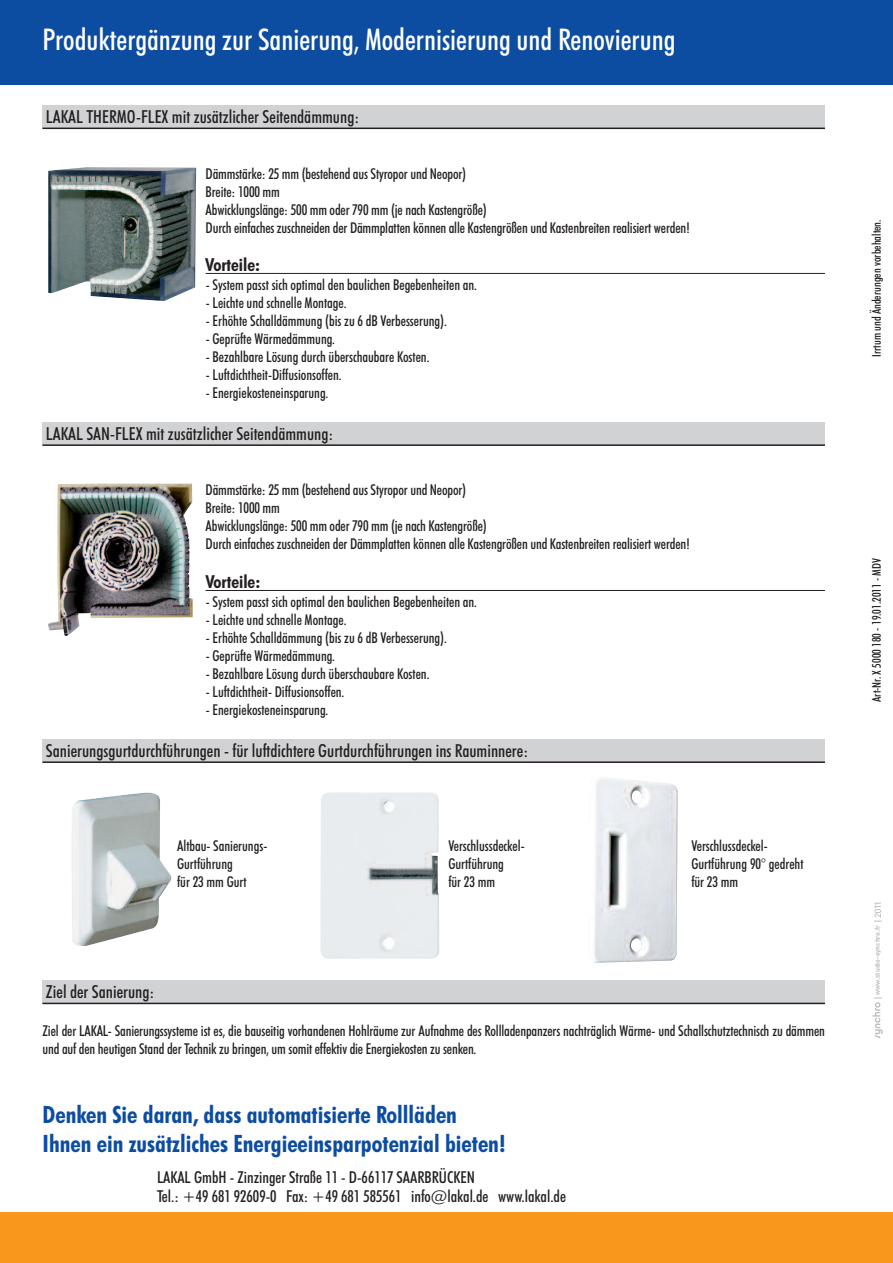
<style>
.page{position:relative;width:893px;height:1263px;background:#fff}
.page>*{position:absolute;margin:0;border:0;box-sizing:border-box;transform-origin:0 0}
.t1{font:500 condensed 30px "Futura BT";color:#fff}
.t2{font:700 condensed 24px/28.8px "Futura BT";color:#0d4da1}
.t3{font:500 condensed 18px "Futura BT";color:#231f20}
.t4{font:700 condensed 18px "Futura BT";color:#231f20}
.t5{font:500 condensed 16.5px/19.8px "Futura BT";color:#231f20}
.t6{font:500 condensed 15px/18px "Futura BT";letter-spacing:-.01em;color:#231f20}
.t7{font:500 condensed 12px "Futura BT";color:#231f20}
.t8{font:700 6.75px "DIN";color:#bcbdc0}
</style>
<div class="page">
<div style="left:43px;top:105px;width:782px;height:24px;background:#d1d2d4"></div>
<div style="left:43px;top:422px;width:782px;height:23px;background:#d1d2d4"></div>
<div style="left:43px;top:739px;width:782px;height:23px;background:#d1d2d4"></div>
<div style="left:43px;top:980px;width:782px;height:24px;background:#d1d2d4"></div>
<hr style="left:43px;top:128px;width:782px;height:1px;background:#231f20">
<hr style="left:206px;top:273px;width:619px;height:1px;background:#231f20">
<hr style="left:43px;top:444px;width:782px;height:2px;background:#231f20">
<hr style="left:206px;top:590px;width:619px;height:1px;background:#231f20">
<hr style="left:43px;top:761px;width:782px;height:2px;background:#231f20">
<hr style="left:43px;top:1003px;width:782px;height:1px;background:#231f20">
<div style="left:0;top:1212px;width:893px;height:51px;background:#f7981d"></div>
<svg style="left:873px;top:998px;width:10px;height:40px"></svg>
<svg style="left:874px;top:903px;width:7px;height:19px"></svg>
<img style="left:48px;top:167px;width:148px;height:134px">
<img style="left:48px;top:483px;width:145px;height:153px">
<img style="left:72px;top:792px;width:100px;height:154px">
<img style="left:320px;top:792px;width:119px;height:167px">
<img style="left:592px;top:777px;width:85px;height:186px">
<div style="left:0;top:0;width:893px;height:85px;background:#0d4da1"></div>
<h1 class="t1" style="left:43px;top:22px;width:634px">Produktergänzung zur Sanierung, Modernisierung und Renovierung</h1>
<p class="t3" style="left:46px;top:107px;width:315px">LAKAL THERMO-FLEX mit zusätzlicher Seitendämmung:</p>
<p class="t6" style="left:206px;top:164px;width:486px">Dämmstärke: 25 mm (bestehend aus Styropor und Neopor)<br>Breite: 1000 mm<br>Abwicklungslänge: 500 mm oder 790 mm (je nach Kastengröße)<br>Durch einfaches zuschneiden der Dämmplatten können alle Kastengrößen und Kastenbreiten realisiert werden!</p>
<p class="t4" style="left:206px;top:254px;width:56px">Vorteile:</p>
<p class="t6" style="left:206px;top:276px;width:273px">- System passt sich optimal den baulichen Begebenheiten an.</p>
<p class="t6" style="left:206px;top:294px;width:142px">- Leichte und schnelle Montage.</p>
<p class="t6" style="left:206px;top:312px;width:243px">- Erhöhte Schalldämmung (bis zu 6 dB Verbesserung).</p>
<p class="t6" style="left:206px;top:330px;width:131px">- Geprüfte Wärmedämmung.</p>
<p class="t6" style="left:206px;top:348px;width:225px">- Bezahlbare Lösung durch überschaubare Kosten.</p>
<p class="t6" style="left:206px;top:366px;width:137px">- Luftdichtheit-Diffusionsoffen.</p>
<p class="t6" style="left:206px;top:384px;width:124px">- Energiekosteneinsparung.</p>
<p class="t3" style="left:46px;top:423px;width:289px">LAKAL SAN-FLEX mit zusätzlicher Seitendämmung:</p>
<p class="t6" style="left:206px;top:481px;width:486px">Dämmstärke: 25 mm (bestehend aus Styropor und Neopor)<br>Breite: 1000 mm<br>Abwicklungslänge: 500 mm oder 790 mm (je nach Kastengröße)<br>Durch einfaches zuschneiden der Dämmplatten können alle Kastengrößen und Kastenbreiten realisiert werden!</p>
<p class="t4" style="left:206px;top:571px;width:56px">Vorteile:</p>
<p class="t6" style="left:206px;top:593px;width:273px">- System passt sich optimal den baulichen Begebenheiten an.</p>
<p class="t6" style="left:206px;top:611px;width:142px">- Leichte und schnelle Montage.</p>
<p class="t6" style="left:206px;top:629px;width:243px">- Erhöhte Schalldämmung (bis zu 6 dB Verbesserung).</p>
<p class="t6" style="left:206px;top:647px;width:131px">- Geprüfte Wärmedämmung.</p>
<p class="t6" style="left:206px;top:665px;width:225px">- Bezahlbare Lösung durch überschaubare Kosten.</p>
<p class="t6" style="left:206px;top:683px;width:140px">- Luftdichtheit- Diffusionsoffen.</p>
<p class="t6" style="left:206px;top:701px;width:124px">- Energiekosteneinsparung.</p>
<p class="t3" style="left:46px;top:740px;width:484px">Sanierungsgurtdurchführungen - für luftdichtere Gurtdurchführungen ins Rauminnere:</p>
<p class="t6" style="left:177px;top:837px;width:92px">Altbau- Sanierungs-<br>Gurtführung<br>für 23 mm Gurt</p>
<p class="t6" style="left:448px;top:837px;width:78px">Verschlussdeckel-<br>Gurtführung<br>für 23 mm</p>
<p class="t6" style="left:691px;top:837px;width:114px">Verschlussdeckel-<br>Gurtführung 90° gedreht für 23 mm</p>
<p class="t3" style="left:46px;top:982px;width:110px">Ziel der Sanierung:</p>
<p class="t6" style="left:43px;top:1021px;width:784px">Ziel der LAKAL- Sanierungssysteme ist es, die bauseitig vorhandenen Hohlräume zur Aufnahme des Rollladenpanzers nachträglich Wärme- und Schallschutztechnisch zu dämmen und auf den heutigen Stand der Technik zu bringen, um somit effektiv die Energiekosten zu senken.</p>
<h2 class="t2" style="left:43px;top:1100px;width:465px">Denken Sie daran, dass automatisierte Rollläden<br>Ihnen ein zusätzliches Energieeinsparpotenzial bieten!</h2>
<p class="t5" style="left:157px;top:1167px;width:410px">LAKAL GmbH - Zinzinger Straße 11 - D-66117 SAARBRÜCKEN<br>Tel.: +49 681 92609-0 Fax: +49 681 585561 info@lakal.de www.lakal.de</p>
<p class="t7" style="left:870px;top:357px;width:139px;rotate:-90deg">Irrtum und Änderungen vorbehalten.</p>
<p class="t7" style="left:870px;top:702px;width:145px;rotate:-90deg">Art-Nr. X 5000 180 - 19.01.2011 - MDV</p>
<p class="t8" style="left:874px;top:995px;width:72px;rotate:-90deg">www.studio-synchro.fr</p>
</div>
